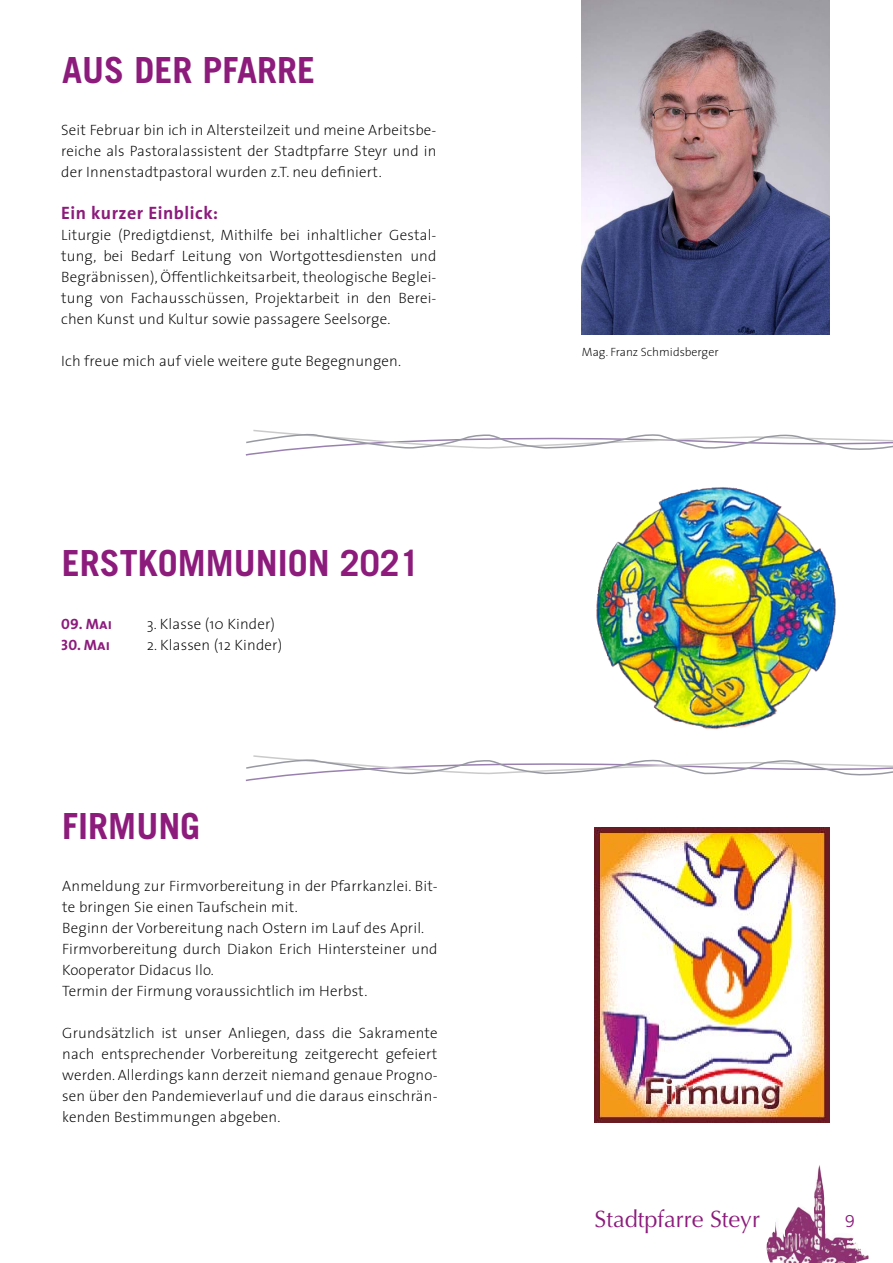
<style>
.page{position:relative;width:893px;height:1263px;background:#fff}
.page>*{position:absolute;margin:0;border:0;box-sizing:border-box;transform-origin:0 0}
.t1{font:700 36px "Trade Gothic LT Std";color:#8c1b7c}
.t2{font:23.55px "Optima";color:#8c1b7c}
.t3{font:700 18px "The Sans";letter-spacing:.03em;color:#8c1b7c}
.t4{font:16.5px "Trade Gothic LT Std";color:#8c1b7c}
.t5{font:200 15px/21px "The Sans";letter-spacing:.01em;color:#000;text-align:justify}
.t6{font:15px "The Sans Bold Caps";letter-spacing:.01em;color:#8c1b7c}
.t7{font:200 12px "The Sans";color:#000}
</style>
<div class="page">
<img style="left:766px;top:1165px;width:103px;height:98px">
<svg style="left:245px;top:430px;width:648px;height:26px"></svg>
<svg style="left:245px;top:755px;width:648px;height:27px"></svg>
<img style="left:596px;top:487px;width:240px;height:243px">
<img style="left:594px;top:828px;width:236px;height:294px">
<img style="left:582px;top:0;width:248px;height:335px">
<h1 class="t1" style="left:62px;top:48px;width:254px">AUS DER PFARRE</h1>
<p class="t5" style="left:61px;top:119px;width:377px">Seit Februar bin ich in Altersteilzeit und meine Arbeitsbe&shy;reiche als Pastoralassistent der Stadtpfarre Steyr und in der Innenstadtpastoral wurden z.T. neu definiert.</p>
<p class="t3" style="left:61px;top:198px;width:159px">Ein kurzer Einblick:</p>
<p class="t5" style="left:61px;top:224px;width:377px">Liturgie (Predigtdienst, Mithilfe bei inhaltlicher Gestal&shy;tung, bei Bedarf Leitung von Wortgottesdiensten und Begräbnissen), Öffentlichkeitsarbeit, theologische Beglei&shy;tung von Fachausschüssen, Projektarbeit in den Berei&shy;chen Kunst und Kultur sowie passagere Seelsorge.</p>
<p class="t5" style="left:61px;top:350px;width:341px">Ich freue mich auf viele weitere gute Begegnungen.</p>
<h1 class="t1" style="left:62px;top:541px;width:360px">ERSTKOMMUNION 2021</h1>
<p class="t6" style="left:61px;top:611px;width:52px">09. Mai</p>
<p class="t5" style="left:147px;top:612px;width:130px">3. Klasse (10 Kinder)</p>
<p class="t6" style="left:61px;top:632px;width:51px">30. Mai</p>
<p class="t5" style="left:147px;top:633px;width:137px">2. Klassen (12 Kinder)</p>
<h1 class="t1" style="left:62px;top:804px;width:140px">FIRMUNG</h1>
<p class="t5" style="left:62px;top:875px;width:377px;text-align:left">Anmeldung zur Firmvorbereitung in der Pfarrkanzlei. Bit&shy;te bringen Sie einen Taufschein mit.<br>Beginn der Vorbereitung nach Ostern im Lauf des April.<br>Firmvorbereitung durch Diakon Erich Hintersteiner und Kooperator Didacus Ilo.<br>Termin der Firmung voraussichtlich im Herbst.</p>
<p class="t5" style="left:62px;top:1022px;width:377px">Grundsätzlich ist unser Anliegen, dass die Sakramente nach entsprechender Vorbereitung zeitgerecht gefeiert werden. Allerdings kann derzeit niemand genaue Progno&shy;sen über den Pandemieverlauf und die daraus einschrän&shy;kenden Bestimmungen abgeben.</p>
<p class="t7" style="left:582px;top:342px;width:138px">Mag. Franz Schmidsberger</p>
<h2 class="t2" style="left:595px;top:1205px;width:167px">Stadtpfarre Steyr</h2>
<p class="t4" style="left:845px;top:1211px;width:12px">9</p>
</div>
